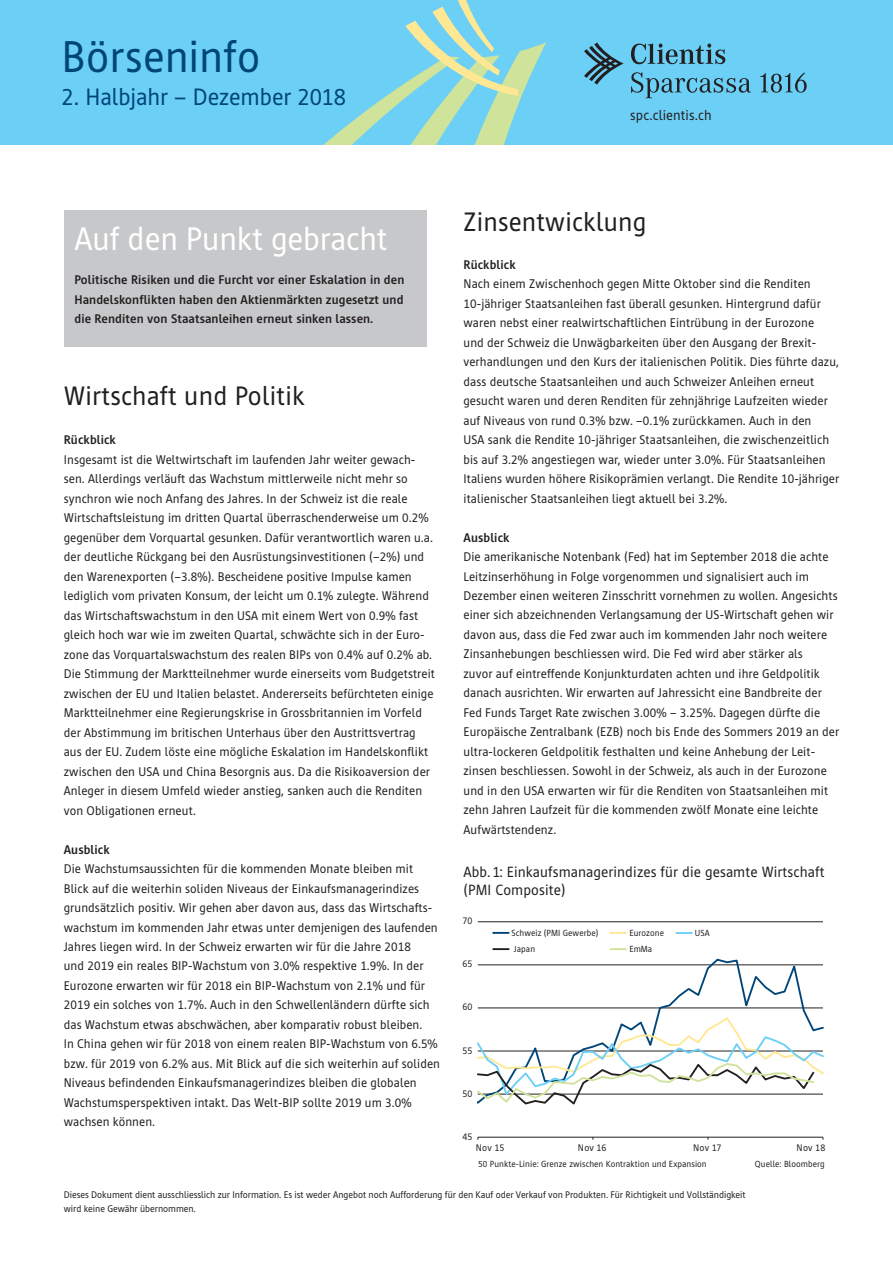
<style>
.page{position:relative;width:893px;height:1263px;background:#fff}
.page>*{position:absolute;margin:0;border:0;box-sizing:border-box;transform-origin:0 0}
.t1{font:45px "Cast";letter-spacing:.005em;color:#004578}
.t2{font:33px "Cast";color:#fff}
.t3{font:27px "Cast";letter-spacing:.01em;color:#231f20}
.t4{font:24px "Cast";color:#004578}
.t5{font:15px/18px "Cast";letter-spacing:.01em;color:#231f20}
.t6{font:14.25px "Cast";letter-spacing:.01em;color:#231f20}
.t7{font:12.75px/19.5px "Cast";letter-spacing:.01em;color:#231f20}
.t8{font:700 12.75px/19.5px "Cast";letter-spacing:.01em;color:#231f20;text-align:justify}
.t9{font:9.75px/13.5px "Cast";color:#231f20}
.t10{font:9px/16.2px "Cast";letter-spacing:.01em;color:#231f20}
</style>
<div class="page">
<div style="left:0;top:0;width:893px;height:145px;background:#6bcff6"></div>
<svg style="left:323px;top:1px;width:223px;height:144px"></svg>
<hr style="left:478px;top:921px;width:345px;height:1px;background:#231f20">
<svg style="left:478px;top:958px;width:345px;height:180px"></svg>
<svg style="left:478px;top:1016px;width:345px;height:90px"></svg>
<div style="left:64px;top:210px;width:363px;height:136px;background:#c7c8ca"></div>
<svg style="left:493px;top:948px;width:15px;height:2px"></svg>
<svg style="left:493px;top:932px;width:15px;height:2px"></svg>
<svg style="left:677px;top:932px;width:15px;height:2px"></svg>
<svg style="left:611px;top:932px;width:15px;height:2px"></svg>
<svg style="left:611px;top:948px;width:15px;height:2px"></svg>
<svg style="left:631px;top:44px;width:94px;height:20px"></svg>
<svg style="left:631px;top:72px;width:120px;height:26px"></svg>
<svg style="left:760px;top:73px;width:47px;height:20px"></svg>
<svg style="left:584px;top:43px;width:40px;height:42px"></svg>
<h1 class="t1" style="left:62px;top:32px;width:200px">Börseninfo</h1>
<h3 class="t4" style="left:62px;top:83px;width:286px">2. Halbjahr – Dezember 2018</h3>
<p class="t6" style="left:630px;top:107px;width:83px">spc.clientis.ch</p>
<h2 class="t2" style="left:74px;top:220px;width:315px">Auf den Punkt gebracht</h2>
<p class="t8" style="left:74px;top:270px;width:331px">Politische Risiken und die Furcht vor einer Eskalation in den Handelskonflikten haben den Aktienmärkten zugesetzt und die Renditen von Staatsanleihen erneut sinken lassen.</p>
<h3 class="t3" style="left:64px;top:381px;width:243px">Wirtschaft und Politik</h3>
<p class="t8" style="left:64px;top:430px;width:54px">Rückblick</p>
<p class="t7" style="left:64px;top:449px;width:373px">Insgesamt ist die Weltwirtschaft im laufenden Jahr weiter gewach&shy;sen. Allerdings verläuft das Wachstum mittlerweile nicht mehr so synchron wie noch Anfang des Jahres. In der Schweiz ist die reale Wirtschaftsleistung im dritten Quartal überraschenderweise um 0.2% gegenüber dem Vorquartal gesunken. Dafür verantwortlich waren u.a. der deutliche Rückgang bei den Ausrüstungsinvestitionen (–2%) und den Warenexporten (–3.8%). Bescheidene positive Impulse kamen lediglich vom privaten Konsum, der leicht um 0.1% zulegte. Während das Wirtschaftswachstum in den USA mit einem Wert von 0.9% fast gleich hoch war wie im zweiten Quartal, schwächte sich in der Euro&shy;zone das Vorquartalswachstum des realen BIPs von 0.4% auf 0.2% ab.<br>Die Stimmung der Marktteilnehmer wurde einerseits vom Budgetstreit zwischen der EU und Italien belastet. Andererseits befürchteten einige Marktteilnehmer eine Regierungskrise in Grossbritannien im Vorfeld der Abstimmung im britischen Unterhaus über den Austrittsvertrag aus der EU. Zudem löste eine mögliche Eskalation im Handelskonflikt zwischen den USA und China Besorgnis aus. Da die Risikoaversion der Anleger in diesem Umfeld wieder anstieg, sanken auch die Renditen von Obligationen erneut.</p>
<p class="t8" style="left:64px;top:839px;width:47px">Ausblick</p>
<p class="t7" style="left:64px;top:859px;width:378px">Die Wachstumsaussichten für die kommenden Monate bleiben mit Blick auf die weiterhin soliden Niveaus der Einkaufsmanagerindizes grundsätzlich positiv. Wir gehen aber davon aus, dass das Wirtschafts&shy;wachstum im kommenden Jahr etwas unter demjenigen des laufenden Jahres liegen wird. In der Schweiz erwarten wir für die Jahre 2018<br>und 2019 ein reales BIP-Wachstum von 3.0% respektive 1.9%. In der Eurozone erwarten wir für 2018 ein BIP-Wachstum von 2.1% und für 2019 ein solches von 1.7%. Auch in den Schwellenländern dürfte sich das Wachstum etwas abschwächen, aber komparativ robust bleiben.<br>In China gehen wir für 2018 von einem realen BIP-Wachstum von 6.5% bzw. für 2019 von 6.2% aus. Mit Blick auf die sich weiterhin auf soliden Niveaus befindenden Einkaufsmanagerindizes bleiben die globalen Wachstumsperspektiven intakt. Das Welt-BIP sollte 2019 um 3.0% wachsen können.</p>
<h3 class="t3" style="left:463px;top:207px;width:184px">Zinsentwicklung</h3>
<p class="t8" style="left:463px;top:254px;width:54px">Rückblick</p>
<p class="t7" style="left:463px;top:274px;width:377px">Nach einem Zwischenhoch gegen Mitte Oktober sind die Renditen 10-jähriger Staatsanleihen fast überall gesunken. Hintergrund dafür waren nebst einer realwirtschaftlichen Eintrübung in der Eurozone<br>und der Schweiz die Unwägbarkeiten über den Ausgang der Brexit&shy;verhandlungen und den Kurs der italienischen Politik. Dies führte dazu, dass deutsche Staatsanleihen und auch Schweizer Anleihen erneut gesucht waren und deren Renditen für zehnjährige Laufzeiten wieder auf Niveaus von rund 0.3% bzw. –0.1% zurückkamen. Auch in den<br>USA sank die Rendite 10-jähriger Staatsanleihen, die zwischenzeitlich bis auf 3.2% angestiegen war, wieder unter 3.0%. Für Staatsanleihen Italiens wurden höhere Risikoprämien verlangt. Die Rendite 10-jähriger italienischer Staatsanleihen liegt aktuell bei 3.2%.</p>
<p class="t8" style="left:463px;top:527px;width:47px">Ausblick</p>
<p class="t7" style="left:463px;top:547px;width:377px">Die amerikanische Notenbank (Fed) hat im September 2018 die achte Leitzinserhöhung in Folge vorgenommen und signalisiert auch im Dezember einen weiteren Zinsschritt vornehmen zu wollen. Angesichts einer sich abzeichnenden Verlangsamung der US-Wirtschaft gehen wir davon aus, dass die Fed zwar auch im kommenden Jahr noch weitere Zinsanhebungen beschliessen wird. Die Fed wird aber stärker als<br>zuvor auf eintreffende Konjunkturdaten achten und ihre Geldpolitik danach ausrichten. Wir erwarten auf Jahressicht eine Bandbreite der Fed Funds Target Rate zwischen 3.00% – 3.25%. Dagegen dürfte die Europäische Zentralbank (EZB) noch bis Ende des Sommers 2019 an der ultra-lockeren Geldpolitik festhalten und keine Anhebung der Leit&shy;zinsen beschliessen. Sowohl in der Schweiz, als auch in der Eurozone und in den USA erwarten wir für die Renditen von Staatsanleihen mit zehn Jahren Laufzeit für die kommenden zwölf Monate eine leichte Aufwärtstendenz.</p>
<p class="t5" style="left:463px;top:863px;width:362px">Abb. 1: Einkaufsmanagerindizes für die gesamte Wirtschaft (PMI Composite)</p>
<p class="t9" style="left:463px;top:914px;width:12px">70</p>
<p class="t9" style="left:462px;top:957px;width:12px">65</p>
<p class="t9" style="left:462px;top:1000px;width:12px">60</p>
<p class="t9" style="left:463px;top:1043px;width:11px">55</p>
<p class="t9" style="left:462px;top:1086px;width:12px">50</p>
<p class="t9" style="left:463px;top:1129px;width:12px">45</p>
<p class="t10" style="left:512px;top:925px;width:88px">Schweiz (PMI Gewerbe)<br>Japan</p>
<p class="t10" style="left:629px;top:925px;width:36px">Eurozone<br>EmMa</p>
<p class="t10" style="left:695px;top:925px;width:16px">USA</p>
<p class="t9" style="left:476px;top:1141px;width:30px">Nov 15</p>
<p class="t9" style="left:578px;top:1141px;width:30px">Nov 16</p>
<p class="t9" style="left:693px;top:1141px;width:30px">Nov 17</p>
<p class="t9" style="left:797px;top:1141px;width:30px">Nov 18</p>
<p class="t10" style="left:478px;top:1156px;width:230px">50 Punkte-Linie: Grenze zwischen Kontraktion und Expansion</p>
<p class="t10" style="left:755px;top:1156px;width:71px">Quelle: Bloomberg</p>
<p class="t9" style="left:64px;top:1188px;width:683px">Dieses Dokument dient ausschliesslich zur Information. Es ist weder Angebot noch Aufforderung für den Kauf oder Verkauf von Produkten. Für Richtigkeit und Vollständigkeit wird keine Gewähr übernommen.</p>
</div>
